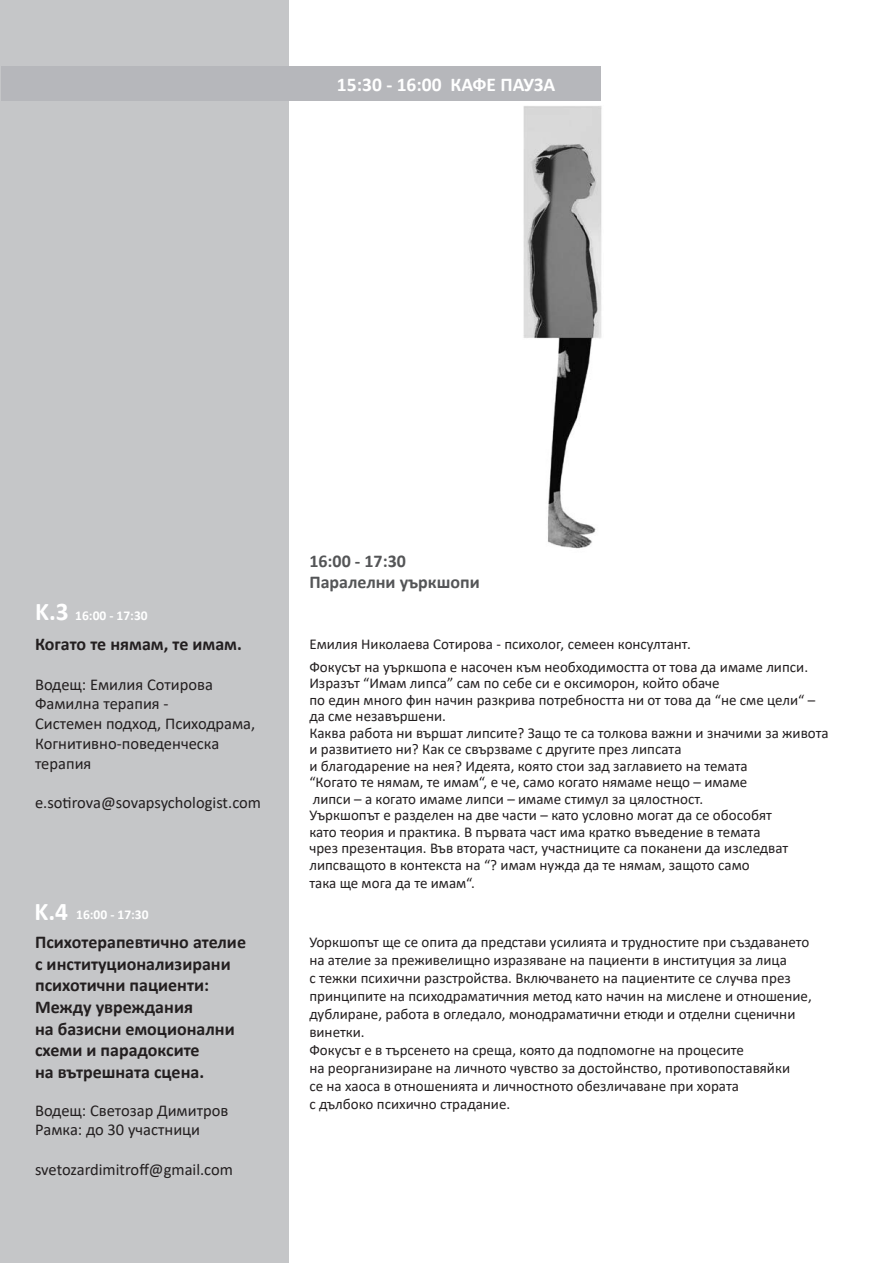
<style>
.page{position:relative;width:893px;height:1263px;background:#fff}
.page>*{position:absolute;margin:0;border:0;box-sizing:border-box;transform-origin:0 0}
.t1{font:700 25.5px "Calibri";color:#fff}
.t2{font:700 19.5px "Calibri";color:#fff}
.t3{font:700 18px/21.6px "Calibri";color:#231f20}
.t4{font:700 18px "Calibri";color:#545557}
.t5{font:16.5px/19.8px "Calibri";color:#231f20}
.t6{font:15px/16.5px "Calibri";color:#231f20}
.t7{font:700 13.5px "Calibri";color:#fff}
</style>
<div class="page">
<div style="left:0;top:0;width:289px;height:1263px;background:#c5c6c8"></div>
<div style="left:1px;top:67px;width:600px;height:34px;background:#b6b7bb"></div>
<img style="left:523px;top:106px;width:79px;height:443px">
<p class="t2" style="left:337px;top:70px;width:220px">15:30 - 16:00 КАФЕ ПАУЗА</p>
<p class="t1" style="left:35px;top:594px;width:35px">K.3</p>
<p class="t7" style="left:75px;top:606px;width:74px">16:00 - 17:30</p>
<p class="t3" style="left:35px;top:633px;width:208px">Когато те нямам, те имам.</p>
<p class="t5" style="left:35px;top:674px;width:179px">Водещ: Емилия Сотирова</p>
<p class="t5" style="left:35px;top:694px;width:135px">Фамилна терапия -</p>
<p class="t5" style="left:35px;top:713px;width:222px">Системен подход, Психодрама,<br>Когнитивно-поведенческа терапия</p>
<p class="t5" style="left:35px;top:793px;width:227px">e.sotirova@sovapsychologist.com</p>
<p class="t1" style="left:35px;top:893px;width:35px">K.4</p>
<p class="t7" style="left:76px;top:905px;width:74px">16:00 - 17:30</p>
<p class="t3" style="left:35px;top:931px;width:212px">Психотерапевтично ателие с институционализирани психотични пациенти:</p>
<p class="t3" style="left:35px;top:996px;width:159px">Между увреждания</p>
<p class="t3" style="left:35px;top:1017px;width:201px">на базисни емоционални схеми и парадоксите</p>
<p class="t3" style="left:35px;top:1061px;width:171px">на вътрешната сцена.</p>
<p class="t5" style="left:35px;top:1100px;width:195px">Водещ: Светозар Димитров</p>
<p class="t5" style="left:35px;top:1119px;width:167px">Рамка: до 30 участници</p>
<p class="t5" style="left:35px;top:1159px;width:199px">svetozardimitroff@gmail.com</p>
<p class="t4" style="left:309px;top:548px;width:98px">16:00 - 17:30</p>
<p class="t4" style="left:309px;top:570px;width:172px">Паралелни уъркшопи</p>
<p class="t6" style="left:309px;top:636px;width:383px">Емилия Николаева Сотирова - психолог, семеен консултант.</p>
<p class="t6" style="left:309px;top:658px;width:500px">Фокусът на уъркшопа е насочен към необходимостта от това да имаме липси.<br>Изразът “Имам липса” сам по себе си е оксиморон, който обаче</p>
<p class="t6" style="left:309px;top:691px;width:507px">по един много фин начин разкрива потребността ни от това да “не сме цели“ – да сме незавършени.</p>
<p class="t6" style="left:309px;top:724px;width:521px">Каква работа ни вършат липсите? Защо те са толкова важни и значими за живота и развитието ни? Как се свързваме с другите през липсата</p>
<p class="t6" style="left:309px;top:757px;width:440px">и благодарение на нея? Идеята, която стои зад заглавието на темата</p>
<p class="t6" style="left:309px;top:774px;width:439px">“Когато те нямам, те имам“, е че, само когато нямаме нещо – имаме</p>
<p class="t6" style="left:313px;top:790px;width:392px">липси – а когато имаме липси – имаме стимул за цялостност.</p>
<p class="t6" style="left:309px;top:807px;width:481px">Уъркшопът е разделен на две части – като условно могат да се обособят като теория и практика. В първата част има кратко въведение в темата чрез презентация. Във втората част, участниците са поканени да изследват липсващото в контекста на “? имам нужда да те нямам, защото само</p>
<p class="t6" style="left:309px;top:874px;width:167px">така ще мога да те имам“.</p>
<p class="t6" style="left:309px;top:934px;width:502px">Уоркшопът ще се опита да представи усилията и трудностите при създаването</p>
<p class="t6" style="left:309px;top:952px;width:479px">на ателие за преживелищно изразяване на пациенти в институция за лица</p>
<p class="t6" style="left:309px;top:969px;width:504px;line-height:18px">с тежки психични разстройства. Включването на пациентите се случва през принципите на психодраматичния метод като начин на мислене и отношение, дублиране, работа в огледало, монодраматични етюди и отделни сценични винетки.</p>
<p class="t6" style="left:309px;top:1042px;width:436px">Фокусът е в търсенето на среща, която да подпомогне на процесите</p>
<p class="t6" style="left:309px;top:1060px;width:482px">на реорганизиране на личното чувство за достойнство, противопоставяйки</p>
<p class="t6" style="left:309px;top:1078px;width:431px">се на хаоса в отношенията и личностното обезличаване при хората</p>
<p class="t6" style="left:309px;top:1096px;width:202px">с дълбоко психично страдание.</p>
</div>
